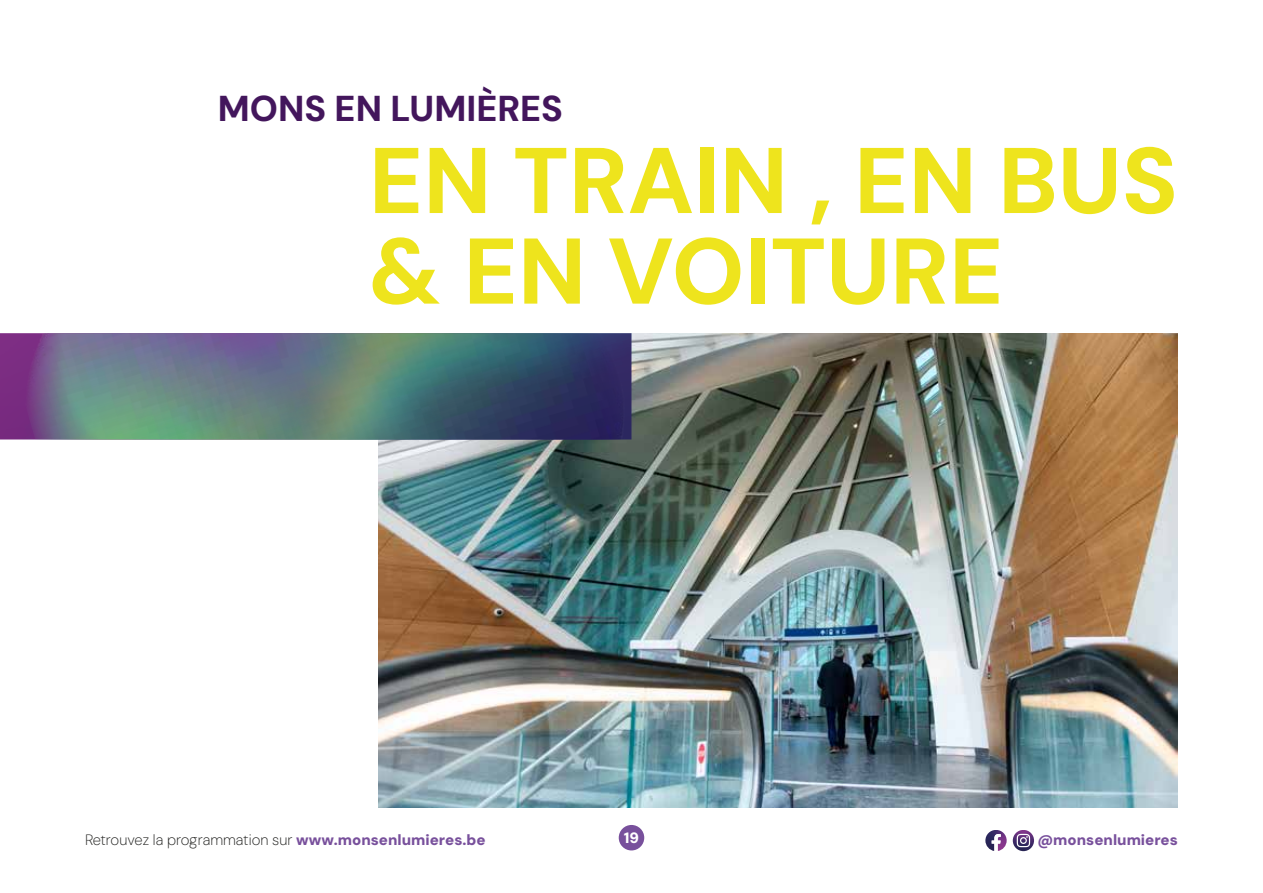
<style>
.page{position:relative;width:1263px;height:893px;background:#fff}
.page>*{position:absolute;margin:0;border:0;box-sizing:border-box;transform-origin:0 0}
.t1{font:800 93px/90.6px "DM Sans";color:#eee41d}
.t2{font:800 36px "DM Sans";color:#43165c}
.t3{font:200 15px "DM Sans";color:#1d1d1b}
.t4{font:900 15px "DM Sans";color:#78509c}
.t5{font:900 15px "DM Sans";color:#fff}
.s1{font-weight:900;color:#78509c}
</style>
<div class="page">
<img style="left:378px;top:333px;width:800px;height:475px">
<img style="left:0;top:333px;width:90px;height:106px">
<img style="left:477px;top:333px;width:154px;height:106px">
<img style="left:90px;top:333px;width:387px;height:106px">
<div style="left:619px;top:825px;width:25px;height:25px;background:#78509c;border-radius:50%"></div>
<svg style="left:1013px;top:830px;width:21px;height:21px"></svg>
<svg style="left:1017px;top:834px;width:13px;height:13px"></svg>
<svg style="left:985px;top:830px;width:22px;height:21px"></svg>
<h2 class="t2" style="left:218px;top:85px;width:347px">MONS EN LUMIÈRES</h2>
<h1 class="t1" style="left:369px;top:135px;width:811px">EN TRAIN , EN BUS &amp; EN VOITURE</h1>
<p class="t3" style="left:85px;top:831px;width:402px">Retrouvez la programmation sur <span class="s1">www.monsenlumieres.be</span></p>
<p class="t5" style="left:624px;top:828px;width:17px">19</p>
<p class="t4" style="left:1037px;top:830px;width:142px">@monsenlumieres</p>
</div>
